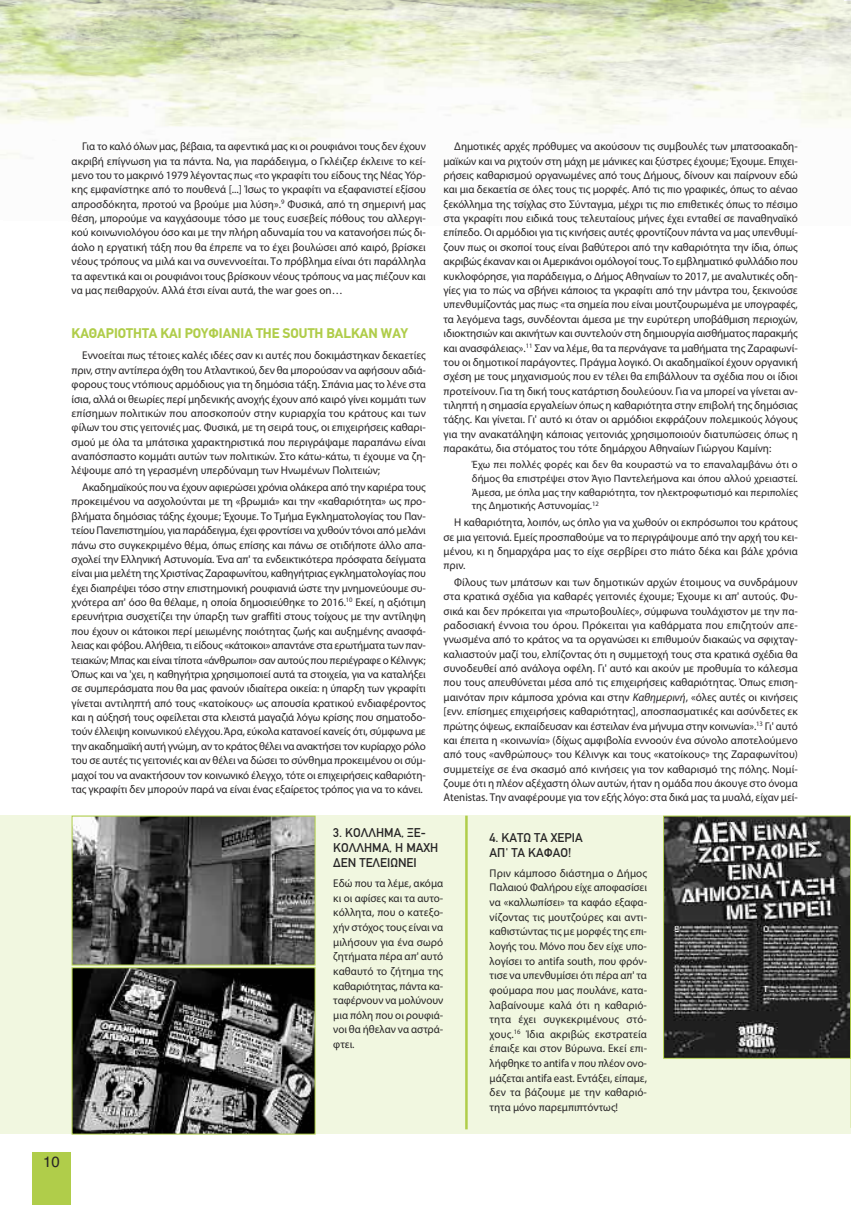
<style>
.page{position:relative;width:851px;height:1205px;background:#fff}
.page>*{position:absolute;margin:0;border:0;box-sizing:border-box;transform-origin:0 0}
.t1{font:15px "Helvetica";color:#272526}
.t2{font:700 13.75px "CF Din";color:#b0cd4a}
.t3{font:12.5px/15px "CF Din";color:#272526}
.t4{font:11.25px/14.4px "Myriad Pro";color:#272526;text-align:justify}
.t5{font:10.62px/13.8px "Myriad Pro";color:#272526;text-align:justify}
.s1{font-style:italic}
</style>
<div class="page">
<img style="left:0;top:0;width:850px;height:140px">
<div style="left:0;top:815px;width:850px;height:318px;background:#f1f7e0"></div>
<div style="left:32px;top:1152px;width:39px;height:53px;background:#b0cd4a"></div>
<img style="left:74px;top:817px;width:239px;height:146px">
<div style="left:72px;top:815px;width:243px;height:150px;border:1px solid #b0cd4a"></div>
<svg style="left:850px;top:865px;width:1px;height:263px"></svg>
<img style="left:665px;top:817px;width:183px;height:240px">
<div style="left:663px;top:815px;width:187px;height:244px;border:1px solid #b0cd4a"></div>
<img style="left:74px;top:969px;width:239px;height:163px">
<div style="left:72px;top:967px;width:243px;height:167px;border:1px solid #b0cd4a"></div>
<hr style="left:465px;top:815px;width:2px;height:314px;background:#b0cd4a">
<p class="t4" style="left:72px;top:140px;width:356px;text-indent:11px">Για το καλό όλων μας, βέβαια, τα αφεντικά μας κι οι ρουφιάνοι τους δεν έχουν ακριβή επίγνωση για τα πάντα. Να, για παράδειγμα, ο Γκλέιζερ έκλεινε το κεί&shy;μενο του το μακρινό 1979 λέγοντας πως «το γκραφίτι του είδους της Νέας Υόρ&shy;κης εμφανίστηκε από το πουθενά [...] Ίσως το γκραφίτι να εξαφανιστεί εξίσου απροσδόκητα, προτού να βρούμε μια λύση».<sup>9</sup> Φυσικά, από τη σημερινή μας θέση, μπορούμε να καγχάσουμε τόσο με τους ευσεβείς πόθους του αλλεργι&shy;κού κοινωνιολόγου όσο και με την πλήρη αδυναμία του να κατανοήσει πώς δι&shy;άολο η εργατική τάξη που θα έπρεπε να το έχει βουλώσει από καιρό, βρίσκει νέους τρόπους να μιλά και να συνεννοείται. Το πρόβλημα είναι ότι παράλληλα τα αφεντικά και οι ρουφιάνοι τους βρίσκουν νέους τρόπους να μας πιέζουν και να μας πειθαρχούν. Αλλά έτσι είναι αυτά, the war goes on…</p>
<p class="t2" style="left:72px;top:326px;width:338px">ΚΑΘΑΡΙΟΤΗΤΑ ΚΑΙ ΡΟΥΦΙΑΝΙΑ THE SOUTH BALKAN WAY</p>
<p class="t4" style="left:72px;top:349px;width:356px;text-indent:11px">Εννοείται πως τέτοιες καλές ιδέες σαν κι αυτές που δοκιμάστηκαν δεκαετίες πριν, στην αντίπερα όχθη του Ατλαντικού, δεν θα μπορούσαν να αφήσουν αδιά&shy;φορους τους ντόπιους αρμόδιους για τη δημόσια τάξη. Σπάνια μας το λένε στα ίσια, αλλά οι θεωρίες περί μηδενικής ανοχής έχουν από καιρό γίνει κομμάτι των επίσημων πολιτικών που αποσκοπούν στην κυριαρχία του κράτους και των φίλων του στις γειτονιές μας. Φυσικά, με τη σειρά τους, οι επιχειρήσεις καθαρι&shy;σμού με όλα τα μπάτσικα χαρακτηριστικά που περιγράψαμε παραπάνω είναι αναπόσπαστο κομμάτι αυτών των πολιτικών. Στο κάτω-κάτω, τι έχουμε να ζη&shy;λέψουμε από τη γερασμένη υπερδύναμη των Ηνωμένων Πολιτειών;</p>
<p class="t4" style="left:72px;top:481px;width:356px;text-indent:11px">Ακαδημαϊκούς που να έχουν αφιερώσει χρόνια ολάκερα από την καριέρα τους προκειμένου να ασχολούνται με τη «βρωμιά» και την «καθαριότητα» ως προ&shy;βλήματα δημόσιας τάξης έχουμε; Έχουμε. Το Τμήμα Εγκληματολογίας του Παν&shy;τείου Πανεπιστημίου, για παράδειγμα, έχει φροντίσει να χυθούν τόνοι από μελάνι πάνω στο συγκεκριμένο θέμα, όπως επίσης και πάνω σε οτιδήποτε άλλο απα&shy;σχολεί την Ελληνική Αστυνομία. Ένα απ' τα ενδεικτικότερα πρόσφατα δείγματα είναι μια μελέτη της Χριστίνας Ζαραφωνίτου, καθηγήτριας εγκληματολογίας που έχει διαπρέψει τόσο στην επιστημονική ρουφιανιά ώστε την μνημονεύουμε συ&shy;χνότερα απ' όσο θα θέλαμε, η οποία δημοσιεύθηκε το 2016.<sup>10</sup> Εκεί, η αξιότιμη ερευνήτρια συσχετίζει την ύπαρξη των graffiti στους τοίχους με την αντίληψη που έχουν οι κάτοικοι περί μειωμένης ποιότητας ζωής και αυξημένης ανασφά&shy;λειας και φόβου. Αλήθεια, τι είδους «κάτοικοι» απαντάνε στα ερωτήματα των παν&shy;τειακών; Μπας και είναι τίποτα «άνθρωποι» σαν αυτούς που περιέγραφε ο Κέλινγκ; Όπως και να 'χει, η καθηγήτρια χρησιμοποιεί αυτά τα στοιχεία, για να καταλήξει σε συμπεράσματα που θα μας φανούν ιδιαίτερα οικεία: η ύπαρξη των γκραφίτι γίνεται αντιληπτή από τους «κατοίκους» ως απουσία κρατικού ενδιαφέροντος και η αύξησή τους οφείλεται στα κλειστά μαγαζιά λόγω κρίσης που σηματοδο&shy;τούν έλλειψη κοινωνικού ελέγχου.Άρα, εύκολα κατανοεί κανείς ότι, σύμφωνα με την ακαδημαϊκή αυτή γνώμη, αν το κράτος θέλει να ανακτήσει τον κυρίαρχο ρόλο του σε αυτές τις γειτονιές και αν θέλει να δώσει το σύνθημα προκειμένου οι σύμ&shy;μαχοί του να ανακτήσουν τον κοινωνικό έλεγχο, τότε οι επιχειρήσεις καθαριότη&shy;τας γκραφίτι δεν μπορούν παρά να είναι ένας εξαίρετος τρόπος για να το κάνει.</p>
<p class="t4" style="left:443px;top:140px;width:356px;text-indent:11px">Δημοτικές αρχές πρόθυμες να ακούσουν τις συμβουλές των μπατσοακαδη&shy;μαϊκών και να ριχτούν στη μάχη με μάνικες και ξύστρες έχουμε; Έχουμε. Επιχει&shy;ρήσεις καθαρισμού οργανωμένες από τους Δήμους, δίνουν και παίρνουν εδώ και μια δεκαετία σε όλες τους τις μορφές. Από τις πιο γραφικές, όπως το αέναο ξεκόλλημα της τσίχλας στο Σύνταγμα, μέχρι τις πιο επιθετικές όπως το πέσιμο στα γκραφίτι που ειδικά τους τελευταίους μήνες έχει ενταθεί σε παναθηναϊκό επίπεδο. Οι αρμόδιοι για τις κινήσεις αυτές φροντίζουν πάντα να μας υπενθυμί&shy;ζουν πως οι σκοποί τους είναι βαθύτεροι από την καθαριότητα την ίδια, όπως ακριβώς έκαναν και οι Αμερικάνοι ομόλογοί τους.Το εμβληματικό φυλλάδιο που κυκλοφόρησε, για παράδειγμα, ο Δήμος Αθηναίων το 2017, με αναλυτικές οδη&shy;γίες για το πώς να σβήνει κάποιος τα γκραφίτι από την μάντρα του, ξεκινούσε υπενθυμίζοντάς μας πως: «τα σημεία που είναι μουτζουρωμένα με υπογραφές, τα λεγόμενα tags, συνδέονται άμεσα με την ευρύτερη υποβάθμιση περιοχών, ιδιοκτησιών και ακινήτων και συντελούν στη δημιουργία αισθήματος παρακμής και ανασφάλειας».<sup>11</sup> Σαν να λέμε, θα τα περνάγανε τα μαθήματα της Ζαραφωνί&shy;του οι δημοτικοί παράγοντες. Πράγμα λογικό. Οι ακαδημαϊκοί έχουν οργανική σχέση με τους μηχανισμούς που εν τέλει θα επιβάλλουν τα σχέδια που οι ίδιοι προτείνουν. Για τη δική τους κατάρτιση δουλεύουν. Για να μπορεί να γίνεται αν&shy;τιληπτή η σημασία εργαλείων όπως η καθαριότητα στην επιβολή της δημόσιας τάξης. Και γίνεται. Γι' αυτό κι όταν οι αρμόδιοι εκφράζουν πολεμικούς λόγους για την ανακατάληψη κάποιας γειτονιάς χρησιμοποιούν διατυπώσεις όπως η παρακάτω, δια στόματος του τότε δημάρχου Αθηναίων Γιώργου Καμίνη:</p>
<p class="t5" style="left:472px;top:458px;width:327px">Έχω πει πολλές φορές και δεν θα κουραστώ να το επαναλαμβάνω ότι ο δήμος θα επιστρέψει στον Άγιο Παντελεήμονα και όπου αλλού χρειαστεί.<br>Άμεσα, με όπλα μας την καθαριότητα, τον ηλεκτροφωτισμό και περιπολίες της Δημοτικής Αστυνομίας.<sup>12</sup></p>
<p class="t4" style="left:443px;top:516px;width:356px;text-indent:11px">Η καθαριότητα, λοιπόν, ως όπλο για να χωθούν οι εκπρόσωποι του κράτους σε μια γειτονιά. Εμείς προσπαθούμε να το περιγράψουμε από την αρχή του κει&shy;μένου, κι η δημαρχάρα μας το είχε σερβίρει στο πιάτο δέκα και βάλε χρόνια πριν.</p>
<p class="t4" style="left:443px;top:576px;width:356px;text-indent:11px">Φίλους των μπάτσων και των δημοτικών αρχών έτοιμους να συνδράμουν στα κρατικά σχέδια για καθαρές γειτονιές έχουμε; Έχουμε κι απ' αυτούς. Φυ&shy;σικά και δεν πρόκειται για «πρωτοβουλίες», σύμφωνα τουλάχιστον με την πα&shy;ραδοσιακή έννοια του όρου. Πρόκειται για καθάρματα που επιζητούν απε&shy;γνωσμένα από το κράτος να τα οργανώσει κι επιθυμούν διακαώς να σφιχταγ&shy;καλιαστούν μαζί του, ελπίζοντας ότι η συμμετοχή τους στα κρατικά σχέδια θα συνοδευθεί από ανάλογα οφέλη. Γι' αυτό και ακούν με προθυμία το κάλεσμα που τους απευθύνεται μέσα από τις επιχειρήσεις καθαριότητας. Όπως επιση&shy;μαινόταν πριν κάμποσα χρόνια και στην <span class="s1">Καθημερινή</span>, «όλες αυτές οι κινήσεις [ενν. επίσημες επιχειρήσεις καθαριότητας], αποσπασματικές και ασύνδετες εκ πρώτης όψεως, εκπαίδευσαν και έστειλαν ένα μήνυμα στην κοινωνία».<sup>13</sup> Γι' αυτό και έπειτα η «κοινωνία» (δίχως αμφιβολία εννοούν ένα σύνολο αποτελούμενο από τους «ανθρώπους» του Κέλινγκ και τους «κατοίκους» της Ζαραφωνίτου) συμμετείχε σε ένα σκασμό από κινήσεις για τον καθαρισμό της πόλης. Νομί&shy;ζουμε ότι η πλέον αξέχαστη όλων αυτών, ήταν η ομάδα που άκουγε στο όνομα Atenistas. Την αναφέρουμε για τον εξής λόγο: στα δικά μας τα μυαλά, είχαν μεί-</p>
<p class="t3" style="left:333px;top:825px;width:106px">3. ΚΟΛΛΗΜΑ, ΞΕ-<br>ΚΟΛΛΗΜΑ, Η ΜΑΧΗ<br>ΔΕΝ ΤΕΛΕΙΩΝΕΙ</p>
<p class="t4" style="left:333px;top:877px;width:111px">Εδώ που τα λέμε, ακόμα κι οι αφίσες και τα αυτο&shy;κόλλητα, που ο κατεξο&shy;χήν στόχος τους είναι να μιλήσουν για ένα σωρό ζητήματα πέρα απ' αυτό καθαυτό το ζήτημα της καθαριότητας, πάντα κα&shy;ταφέρνουν να μολύνουν μια πόλη που οι ρουφιά&shy;νοι θα ήθελαν να αστρά&shy;φτει.</p>
<p class="t3" style="left:489px;top:830px;width:95px">4. ΚΑΤΩ ΤΑ ΧΕΡΙΑ<br>ΑΠ' ΤΑ ΚΑΦΑΟ!</p>
<p class="t4" style="left:489px;top:866px;width:159px">Πριν κάμποσο διάστημα ο Δήμος Παλαιού Φαλήρου είχε αποφασίσει να «καλλωπίσει» τα καφάο εξαφα&shy;νίζοντας τις μουτζούρες και αντι&shy;καθιστώντας τις με μορφές της επι&shy;λογής του. Μόνο που δεν είχε υπο&shy;λογίσει το antifa south, που φρόν&shy;τισε να υπενθυμίσει ότι πέρα απ' τα φούμαρα που μας πουλάνε, κατα&shy;λαβαίνουμε καλά ότι η καθαριό&shy;τητα έχει συγκεκριμένους στό&shy;χους.<sup>16</sup> Ίδια ακριβώς εκστρατεία έπαιξε και στον Βύρωνα. Εκεί επι&shy;λήφθηκε το antifa v που πλέον ονο&shy;μάζεται antifa east. Εντάξει, είπαμε, δεν τα βάζουμε με την καθαριό&shy;τητα μόνο παρεμπιπτόντως!</p>
<h1 class="t1" style="left:43px;top:1153px;width:18px">10</h1>
</div>
